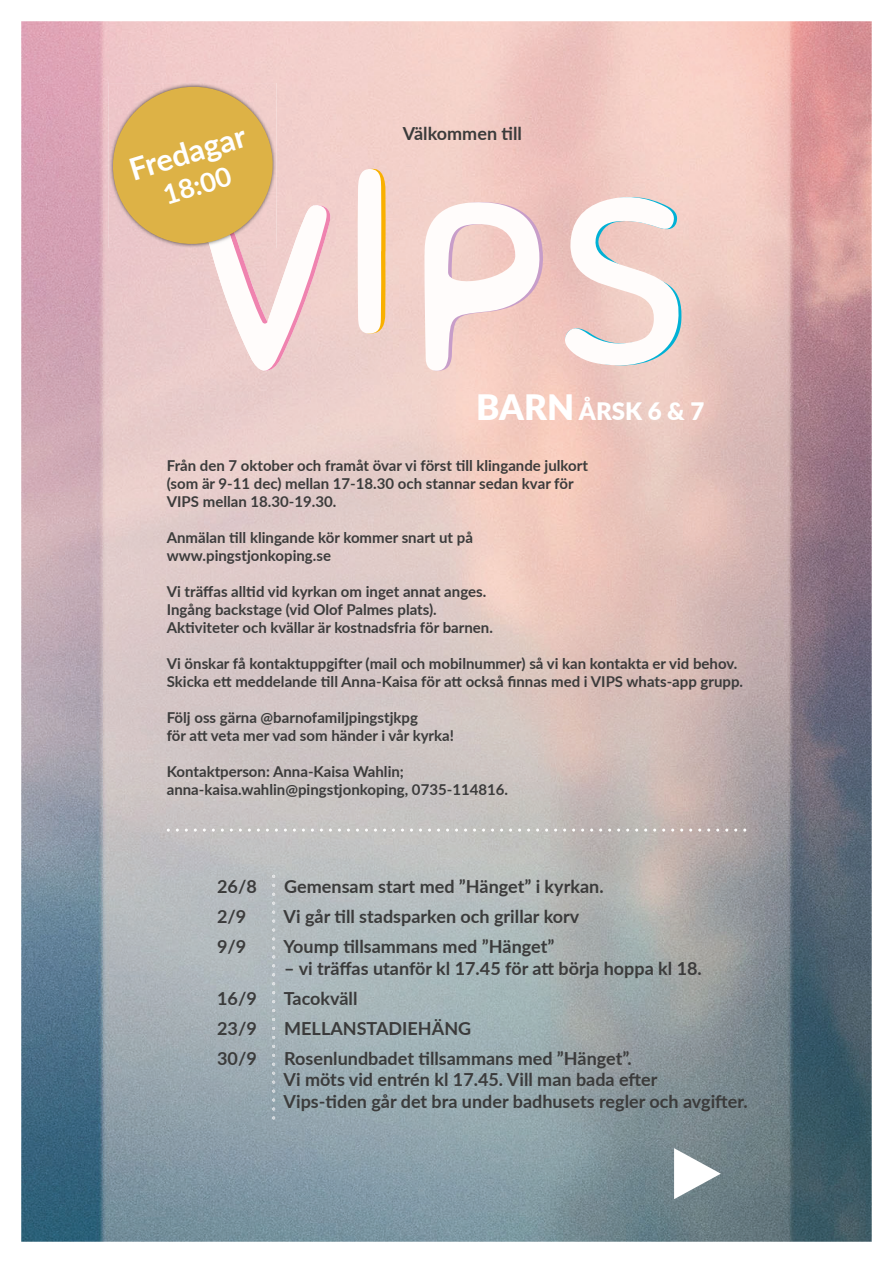
<style>
.page{position:relative;width:893px;height:1263px;background:#fff}
.page>*{position:absolute;margin:0;border:0;box-sizing:border-box;transform-origin:0 0}
.t1{font:700 30.9px "Lato";color:#fff}
.t2{font:700 27.15px "Lato";color:#fff}
.t3{font:900 24px "Lato";color:#fff}
.t4{font:700 18px/21.6px "Lato";color:#3b3b3b}
.t5{font:700 15px/18px "Lato";color:#3b3b3b}
.s1{font-size:34.95px}
</style>
<div class="page">
<img style="left:21px;top:21px;width:851px;height:1221px">
<svg style="left:357px;top:167px;width:29px;height:167px"></svg>
<svg style="left:424px;top:200px;width:125px;height:171px"></svg>
<svg style="left:561px;top:194px;width:122px;height:171px"></svg>
<svg style="left:104px;top:77px;width:227px;height:300px;background:#e9c6a7"></svg>
<svg style="left:167px;top:828px;width:579px;height:3px"></svg>
<img style="left:272px;top:875px;width:3px;height:244px">
<svg style="left:674px;top:1148px;width:47px;height:51px"></svg>
<h1 class="t1" style="left:123px;top:148px;width:122px;rotate:-17deg">Fredagar</h1>
<h2 class="t2" style="left:158px;top:176px;width:72px;rotate:-17deg">18:00</h2>
<p class="t4" style="left:403px;top:122px;width:121px">Välkommen till</p>
<h3 class="t3" style="left:476px;top:393px;width:230px"><span class="s1">BARN</span> ÅRSK 6 &amp; 7</h3>
<p class="t5" style="left:167px;top:456px;width:423px">Från den 7 oktober och framåt övar vi först till klingande julkort (som är 9-11 dec) mellan 17-18.30 och stannar sedan kvar för<br>VIPS mellan 18.30-19.30.</p>
<p class="t5" style="left:167px;top:528px;width:308px">Anmälan till klingande kör kommer snart ut på www.pingstjonkoping.se</p>
<p class="t5" style="left:167px;top:582px;width:328px">Vi träffas alltid vid kyrkan om inget annat anges.<br>Ingång backstage (vid Olof Palmes plats).<br>Aktiviteter och kvällar är kostnadsfria för barnen.</p>
<p class="t5" style="left:167px;top:654px;width:578px">Vi önskar få kontaktuppgifter (mail och mobilnummer) så vi kan kontakta er vid behov.<br>Skicka ett meddelande till Anna-Kaisa för att också finnas med i VIPS whats-app grupp.</p>
<p class="t5" style="left:167px;top:708px;width:289px">Följ oss gärna @barnofamiljpingstjkpg<br>för att veta mer vad som händer i vår kyrka!</p>
<p class="t5" style="left:167px;top:762px;width:343px">Kontaktperson: Anna-Kaisa Wahlin; anna-kaisa.wahlin@pingstjonkoping, 0735-114816.</p>
<p class="t4" style="left:217px;top:875px;width:41px">26/8</p>
<p class="t4" style="left:284px;top:875px;width:321px">Gemensam start med ”Hänget” i kyrkan.</p>
<p class="t4" style="left:217px;top:905px;width:31px">2/9</p>
<p class="t4" style="left:284px;top:905px;width:297px">Vi går till stadsparken och grillar korv</p>
<p class="t4" style="left:217px;top:935px;width:31px">9/9</p>
<p class="t4" style="left:284px;top:935px;width:272px">Yoump tillsammans med ”Hänget”</p>
<p class="t4" style="left:284px;top:956px;width:419px">– vi träffas utanför kl 17.45 för att börja hoppa kl 18.</p>
<p class="t4" style="left:217px;top:986px;width:41px">16/9</p>
<p class="t4" style="left:284px;top:986px;width:75px">Tacokväll</p>
<p class="t4" style="left:217px;top:1017px;width:41px">23/9</p>
<p class="t4" style="left:284px;top:1017px;width:188px">MELLANSTADIEHÄNG</p>
<p class="t4" style="left:217px;top:1047px;width:41px">30/9</p>
<p class="t4" style="left:284px;top:1047px;width:466px">Rosenlundbadet tillsammans med ”Hänget”.<br>Vi möts vid entrén kl 17.45. Vill man bada efter<br>Vips-tiden går det bra under badhusets regler och avgifter.</p>
</div>
